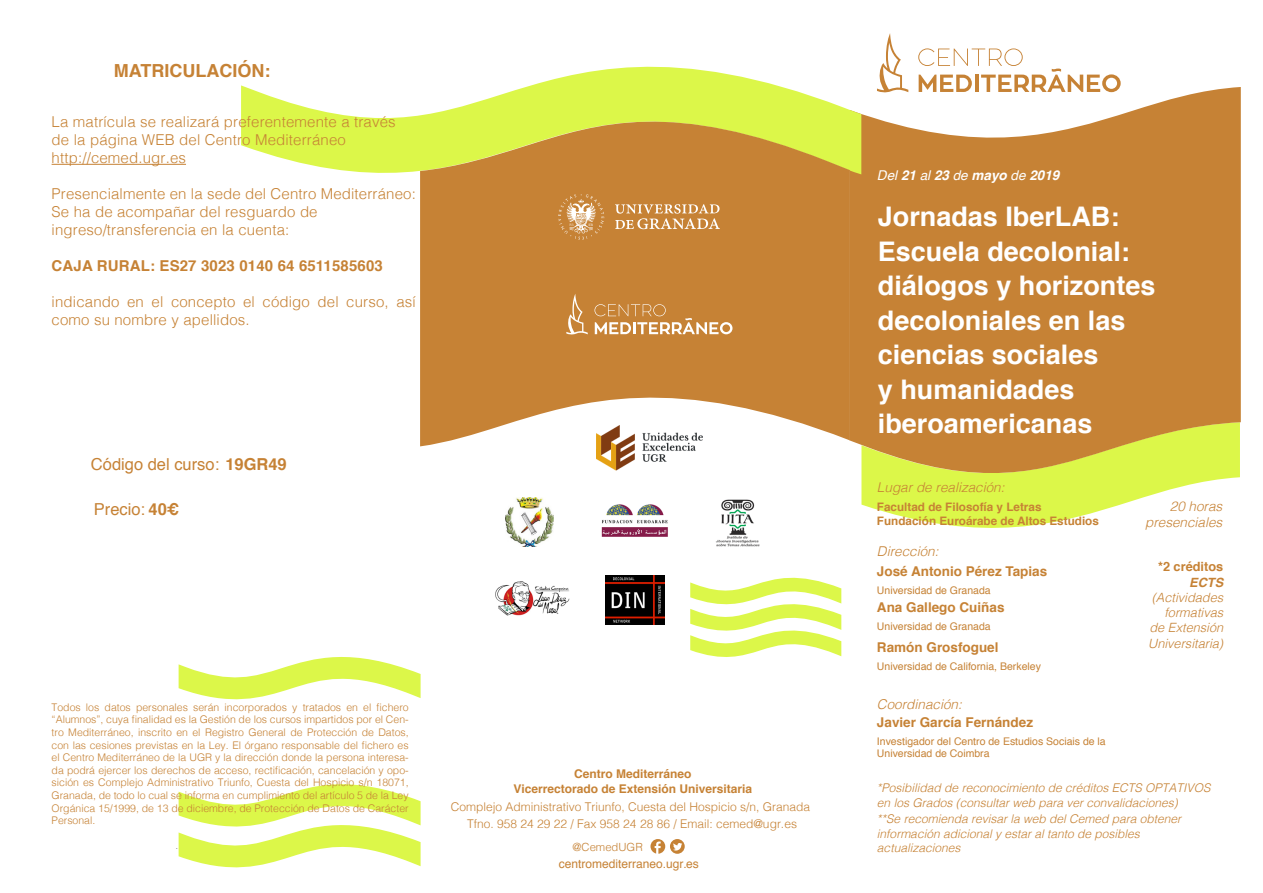
<style>
.page{position:relative;width:1263px;height:893px;background:#fff}
.page>*{position:absolute;margin:0;border:0;box-sizing:border-box;transform-origin:0 0}
.t1{font:700 27px/34.5px "Helvetica";color:#fff}
.t2{font:700 18px "Helvetica";color:#c68235}
.t3{font:16.5px "Helvetica";color:#c68235}
.t4{font:300 15px/18px "Helvetica";letter-spacing:.01em;color:#c68235}
.t5{font:700 15px "Helvetica";letter-spacing:.01em;color:#c68235}
.t6{font:700 13.5px "Helvetica";color:#c68235}
.t7{font:italic 300 13.5px "Helvetica";color:#c68235}
.t8{font:italic 700 13.5px "Helvetica";color:#fff}
.t9{font:italic 300 12.75px/15.3px "Helvetica";color:#c68235;text-align:right}
.t10{font:700 12.75px "Helvetica";color:#c68235}
.t11{font:italic 300 12px/14.4px "Helvetica";color:#c68235}
.t12{font:300 12px "Helvetica";color:#c68235}
.t13{font:700 12px "Helvetica";color:#c68235}
.t14{font:12px "Helvetica";color:#c68235}
.t15{font:700 11.7px "Helvetica";color:#c68235}
.t16{font:300 11.25px "Helvetica";color:#c68235}
.t17{font:300 10.5px/12.6px "Helvetica";color:#c68235;text-align:justify}
.t18{font:10.5px/12px "Helvetica";color:#c68235}
.t19{font:italic 300 7.5px "Helvetica";color:#231f20}
.s1{font-weight:700}
.s2{font-weight:400}
</style>
<div class="page">
<svg style="left:861px;top:490px;width:307px;height:38px;fill:#dcf749"></svg>
<svg style="left:850px;top:87px;width:391px;height:403px;background:#cc9546"></svg>
<svg style="left:179px;top:784px;width:242px;height:84px"></svg>
<svg style="left:179px;top:657px;width:242px;height:43px"></svg>
<svg style="left:690px;top:577px;width:151px;height:80px"></svg>
<svg style="left:241px;top:66px;width:620px;height:127px"></svg>
<svg style="left:420px;top:100px;width:430px;height:346px;background:#cd9b48"></svg>
<svg style="left:650px;top:839px;width:35px;height:15px"></svg>
<svg style="left:566px;top:294px;width:22px;height:41px"></svg>
<svg style="left:594px;top:304px;width:138px;height:30px;background:#d29d61"></svg>
<svg style="left:558px;top:194px;width:46px;height:46px;background:#d19c5f"></svg>
<svg style="left:615px;top:204px;width:105px;height:25px;background:#d4a268"></svg>
<hr style="left:52px;top:164px;width:134px;height:1px;background:#c68235">
<svg style="left:877px;top:33px;width:31px;height:60px"></svg>
<svg style="left:918px;top:48px;width:203px;height:44px"></svg>
<img style="left:601px;top:504px;width:67px;height:33px">
<img style="left:716px;top:499px;width:44px;height:48px">
<img style="left:505px;top:498px;width:49px;height:48px">
<img style="left:597px;top:423px;width:105px;height:47px">
<img style="left:606px;top:576px;width:59px;height:48px">
<img style="left:495px;top:581px;width:75px;height:35px">
<h2 class="t2" style="left:114px;top:56px;width:158px">MATRICULACIÓN:</h2>
<h3 class="t4" style="left:52px;top:112px;width:346px">La matrícula se realizará preferentemente a través de la página WEB del Centro Mediterráneo http://cemed.ugr.es</h3>
<h3 class="t4" style="left:52px;top:184px;width:366px">Presencialmente en la sede del Centro Mediterráneo:<br>Se ha de acompañar del resguardo de ingreso/transferencia en la cuenta:</h3>
<h3 class="t5" style="left:52px;top:254px;width:333px">CAJA RURAL: ES27 3023 0140 64 6511585603</h3>
<h3 class="t4" style="left:52px;top:292px;width:366px">indicando en el concepto el código del curso, así como su nombre y apellidos.</h3>
<p class="t3" style="left:91px;top:452px;width:197px">Código del curso: <span class="s1">19GR49</span></p>
<p class="t3" style="left:94px;top:496px;width:87px">Precio: <span class="s1">40€</span></p>
<p class="t17" style="left:52px;top:700px;width:359px">Todos los datos personales serán incorporados y tratados en el fichero “Alumnos”, cuya finalidad es la Gestión de los cursos impartidos por el Cen&shy;tro Mediterráneo, inscrito en el Registro General de Protección de Datos, con las cesiones previstas en la Ley. El órgano responsable del fichero es el Centro Mediterráneo de la UGR y la dirección donde la persona interesa&shy;da podrá ejercer los derechos de acceso, rectificación, cancelación y opo&shy;sición es Complejo Administrativo Triunfo, Cuesta del Hospicio s/n 18071, Granada, de todo lo cual se informa en cumplimiento del artículo 5 de la Ley Orgánica 15/1999, de 13 de diciembre, de Protección de Datos de Carácter Personal.</p>
<p class="t13" style="left:574px;top:764px;width:119px">Centro Mediterráneo</p>
<p class="t13" style="left:514px;top:779px;width:240px">Vicerrectorado de Extensión Universitaria</p>
<p class="t12" style="left:451px;top:797px;width:361px">Complejo Administrativo Triunfo, Cuesta del Hospicio s/n, Granada</p>
<p class="t12" style="left:467px;top:814px;width:331px">Tfno. 958 24 29 22 / Fax 958 24 28 86 / Email: cemed@ugr.es</p>
<p class="t19" style="left:176px;top:840px;width:4px">.</p>
<p class="t16" style="left:573px;top:837px;width:72px">@CemedUGR</p>
<p class="t14" style="left:559px;top:854px;width:142px">centromediterraneo.ugr.es</p>
<p class="t8" style="left:877px;top:164px;width:184px"><span class="s2">Del</span> 21 <span class="s2">al</span> 23 <span class="s2">de</span> mayo <span class="s2">de</span> 2019</p>
<p class="t1" style="left:878px;top:200px;width:279px">Jornadas IberLAB:<br>Escuela decolonial: diálogos y horizontes decoloniales en las ciencias sociales<br>y humanidades iberoamericanas</p>
<p class="t7" style="left:877px;top:475px;width:129px">Lugar de realización:</p>
<p class="t15" style="left:877px;top:497px;width:166px">Facultad de Filosofía y Letras</p>
<p class="t15" style="left:877px;top:511px;width:223px">Fundación Euroárabe de Altos Estudios</p>
<p class="t7" style="left:877px;top:539px;width:63px">Dirección:</p>
<p class="t6" style="left:877px;top:560px;width:172px">José Antonio Pérez Tapias</p>
<p class="t18" style="left:877px;top:584px;width:115px">Universidad de Granada</p>
<p class="t6" style="left:877px;top:596px;width:129px">Ana Gallego Cuiñas</p>
<p class="t18" style="left:877px;top:620px;width:115px">Universidad de Granada</p>
<p class="t6" style="left:877px;top:636px;width:123px">Ramón Grosfoguel</p>
<p class="t18" style="left:877px;top:660px;width:165px">Universidad de California, Berkeley</p>
<p class="t7" style="left:877px;top:693px;width:86px">Coordinación:</p>
<p class="t6" style="left:877px;top:711px;width:158px">Javier García Fernández</p>
<p class="t18" style="left:877px;top:736px;width:230px">Investigador del Centro de Estudios Sociais de la<br>Universidad de Coimbra</p>
<p class="t7" style="left:1170px;top:494px;width:54px">20 horas</p>
<p class="t7" style="left:1145px;top:510px;width:79px">presenciales</p>
<p class="t10" style="left:1158px;top:556px;width:67px">*2 créditos</p>
<p class="t9" style="left:1148px;top:574px;width:77px"><span class="s1">ECTS </span>(Actividades formativas de Extensión<br>Universitaria)</p>
<p class="t11" style="left:877px;top:780px;width:335px">*Posibilidad de reconocimiento de créditos ECTS OPTATIVOS en los Grados (consultar web para ver convalidaciones)</p>
<p class="t11" style="left:877px;top:811px;width:306px">**Se recomienda revisar la web del Cemed para obtener información adicional y estar al tanto de posibles actualizaciones</p>
</div>
